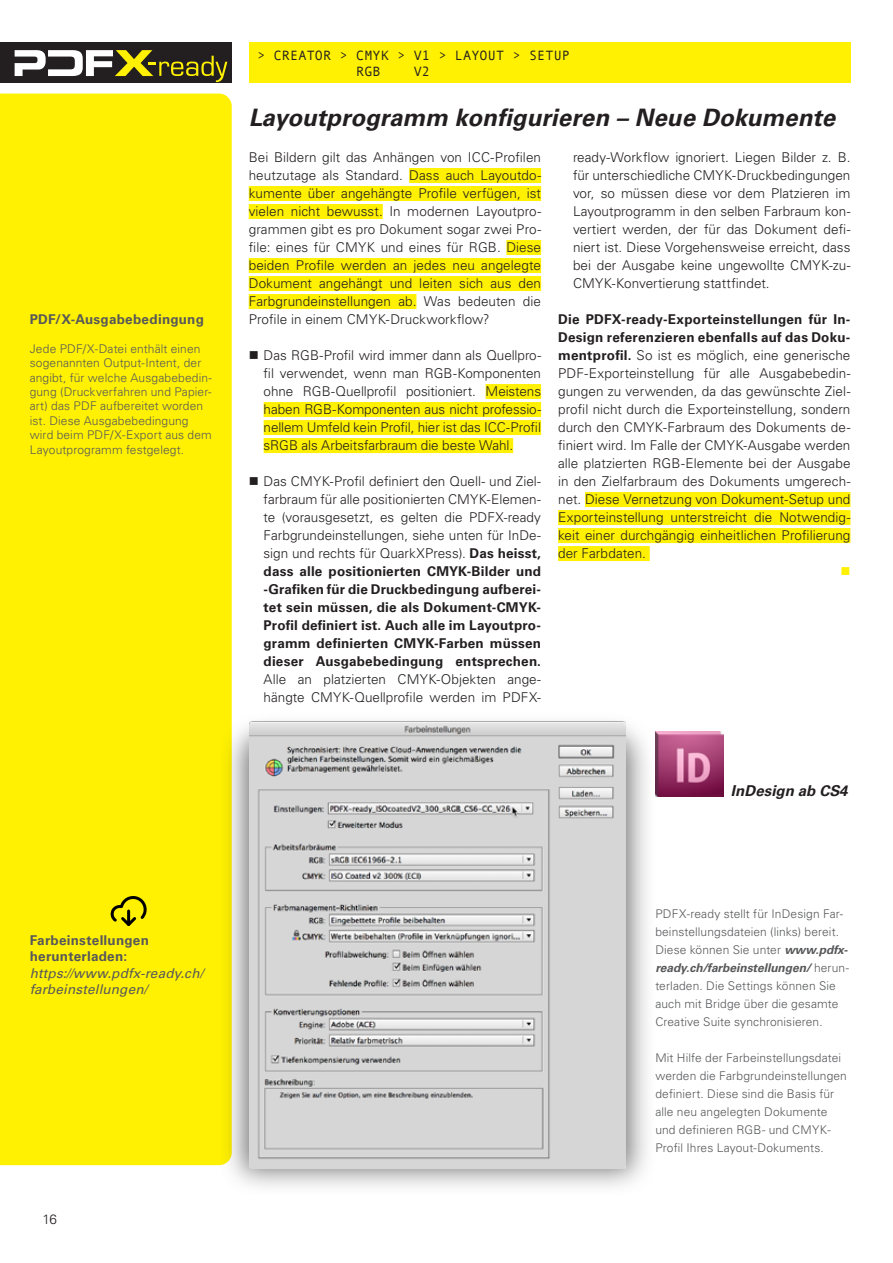
<style>
.page{position:relative;width:893px;height:1263px;background:#fff}
.page>*{position:absolute;margin:0;border:0;box-sizing:border-box;transform-origin:0 0}
.t1{font:italic 700 24px "Univers LT Std";color:#231f20}
.t2{font:italic 700 15px "Univers LT Std";letter-spacing:.005em;color:#231f20}
.t3{font:300 13.5px/18px "Univers LT Std";color:#231f20;text-align:justify}
.t4{font:700 13.5px/18px "Univers LT Std";letter-spacing:.015em;color:#231f20;text-align:justify}
.t5{font:700 13.5px/16.2px "Univers LT Std";letter-spacing:.015em;color:#57585a}
.t6{font:italic 13.5px/16.2px "Univers LT Std";letter-spacing:.015em;color:#57585a}
.t7{font:13.5px/16.2px "Andale Mono";letter-spacing:.01em;color:#231f20}
.t8{font:13.5px "Wingdings";color:#fff101}
.t9{font:300 12px/18px "Univers LT Std";letter-spacing:.01em;color:#57585a}
.s1{font-weight:300}
.s2{font-weight:700}
.s3{font-weight:700;font-style:italic}
</style>
<div class="page">
<div style="left:0;top:94px;width:232px;height:1071px;background:#fff101"></div>
<div style="left:0;top:43px;width:232px;height:40px;background:#231f20"></div>
<svg style="left:15px;top:50px;width:212px;height:32px"></svg>
<div style="left:409px;top:168px;width:132px;height:15px;background:#fff101"></div>
<div style="left:249px;top:186px;width:292px;height:15px;background:#fff101"></div>
<div style="left:249px;top:204px;width:134px;height:15px;background:#fff101"></div>
<div style="left:506px;top:240px;width:35px;height:15px;background:#fff101"></div>
<div style="left:249px;top:258px;width:292px;height:15px;background:#fff101"></div>
<div style="left:249px;top:276px;width:292px;height:15px;background:#fff101"></div>
<div style="left:249px;top:294px;width:167px;height:15px;background:#fff101"></div>
<div style="left:486px;top:384px;width:55px;height:15px;background:#fff101"></div>
<div style="left:264px;top:402px;width:277px;height:15px;background:#fff101"></div>
<div style="left:264px;top:420px;width:277px;height:15px;background:#fff101"></div>
<div style="left:264px;top:438px;width:249px;height:15px;background:#fff101"></div>
<div style="left:249px;top:43px;width:601px;height:40px;background:#fff101"></div>
<img style="left:662px;top:732px;width:61px;height:64px">
<img style="left:213px;top:700px;width:449px;height:487px">
<div style="left:585px;top:492px;width:265px;height:15px;background:#fff101"></div>
<div style="left:558px;top:510px;width:292px;height:15px;background:#fff101"></div>
<div style="left:558px;top:528px;width:292px;height:15px;background:#fff101"></div>
<div style="left:558px;top:546px;width:92px;height:15px;background:#fff101"></div>
<img style="left:249px;top:723px;width:377px;height:446px">
<svg style="left:111px;top:896px;width:35px;height:33px"></svg>
<p class="t5" style="left:30px;top:311px;width:176px">PDF/X-Ausgabebedingung</p>
<p class="t9" style="left:30px;top:341px;width:184px;line-height:14.4px">Jede PDF/X-Datei enthält einen sogenannten Output-Intent, der angibt, für welche Ausgabebedin&shy;gung (Druckverfahren und Papier&shy;art) das PDF aufbereitet worden ist. Diese Ausgabebedingung wird beim PDF/X-Export aus dem<br>Layoutprogramm festgelegt.</p>
<p class="t7" style="left:356px;top:46px;width:215px;text-indent:-99px">&gt; CREATOR &gt; CMYK &gt; V1 &gt; LAYOUT &gt; SETUP<br>RGB</p>
<p class="t7" style="left:414px;top:62px;width:18px">V2</p>
<h1 class="t1" style="left:249px;top:103px;width:588px">Layoutprogramm konfigurieren – Neue Dokumente</h1>
<p class="t3" style="left:249px;top:148px;width:294px">Bei Bildern gilt das Anhängen von ICC-Profilen heutzutage als Standard. Dass auch Layoutdo&shy;kumente über angehängte Profile verfügen, ist vielen nicht bewusst. In modernen Layoutpro&shy;grammen gibt es pro Dokument sogar zwei Pro&shy;file: eines für CMYK und eines für RGB. Diese beiden Profile werden an jedes neu angelegte Dokument angehängt und leiten sich aus den Farbgrundeinstellungen ab. Was bedeuten die Profile in einem CMYK-Druckworkflow?</p>
<p class="t3" style="left:264px;top:346px;width:279px;text-indent:-15px">■ Das RGB-Profil wird immer dann als Quellpro&shy;fil verwendet, wenn man RGB-Komponenten ohne RGB-Quellprofil positioniert. Meistens haben RGB-Komponenten aus nicht professio&shy;nellem Umfeld kein Profil, hier ist das ICC-Profil sRGB als Arbeitsfarbraum die beste Wahl.</p>
<p class="t4" style="left:264px;top:472px;width:279px;text-indent:-15px">■ <span class="s1">Das CMYK-Profil definiert den Quell- und Ziel&shy;farbraum für alle positionierten CMYK-Elemen&shy;te (vorausgesetzt, es gelten die PDFX-ready Farbgrundeinstellungen, siehe unten für InDe&shy;sign und rechts für QuarkXPress).</span> Das heisst, dass alle positionierten CMYK-Bilder und -Grafiken für die Druckbedingung aufberei&shy;tet sein müssen, die als Dokument-CMYK-Profil definiert ist. Auch alle im Layoutpro&shy;gramm definierten CMYK-Farben müssen dieser Ausgabebedingung entsprechen.</p>
<p class="t3" style="left:264px;top:670px;width:279px">Alle an platzierten CMYK-Objekten ange&shy;hängte CMYK-Quellprofile werden im PDFX-</p>
<p class="t3" style="left:573px;top:148px;width:279px">ready-Workflow ignoriert. Liegen Bilder z. B. für unterschiedliche CMYK-Druckbedingungen vor, so müssen diese vor dem Platzieren im Layoutprogramm in den selben Farbraum kon&shy;vertiert werden, der für das Dokument defi&shy;niert ist. Diese Vorgehensweise erreicht, dass bei der Ausgabe keine ungewollte CMYK-zu-CMYK-Konvertierung stattfindet.</p>
<p class="t3" style="left:558px;top:310px;width:294px"><span class="s2">Die PDFX-ready-Exporteinstellungen für In-Design referenzieren ebenfalls auf das Doku&shy;mentprofil.</span> So ist es möglich, eine generische PDF-Exporteinstellung für alle Ausgabebedin&shy;gungen zu verwenden, da das gewünschte Ziel&shy;profil nicht durch die Exporteinstellung, sondern durch den CMYK-Farbraum des Dokuments de&shy;finiert wird. Im Falle der CMYK-Ausgabe werden alle platzierten RGB-Elemente bei der Ausgabe in den Zielfarbraum des Dokuments umgerech&shy;net. Diese Vernetzung von Dokument-Setup und Exporteinstellung unterstreicht die Notwendig&shy;keit einer durchgängig einheitlichen Profilierung der Farbdaten.</p>
<p class="t8" style="left:840px;top:564px;width:12px">■</p>
<p class="t2" style="left:731px;top:782px;width:118px">InDesign ab CS4</p>
<p class="t5" style="left:30px;top:932px;width:121px">Farbeinstellungen herunterladen:</p>
<p class="t6" style="left:30px;top:965px;width:175px">https://www.pdfx-ready.ch/ farbeinstellungen/</p>
<p class="t3" style="left:43px;top:1210px;width:16px">16</p>
<p class="t9" style="left:655px;top:905px;width:195px">PDFX-ready stellt für InDesign Far&shy;beinstellungsdateien (links) bereit.<br>Diese können Sie unter <span class="s3">www.pdfx&shy;ready.ch/farbeinstellungen/</span> herun&shy;terladen. Die Settings können Sie auch mit Bridge über die gesamte Creative Suite synchronisieren.</p>
<p class="t9" style="left:655px;top:1049px;width:193px">Mit Hilfe der Farbeinstellungsdatei werden die Farbgrundeinstellungen definiert. Diese sind die Basis für alle neu angelegten Dokumente und definieren RGB- und CMYK-Profil Ihres Layout-Dokuments.</p>
</div>
